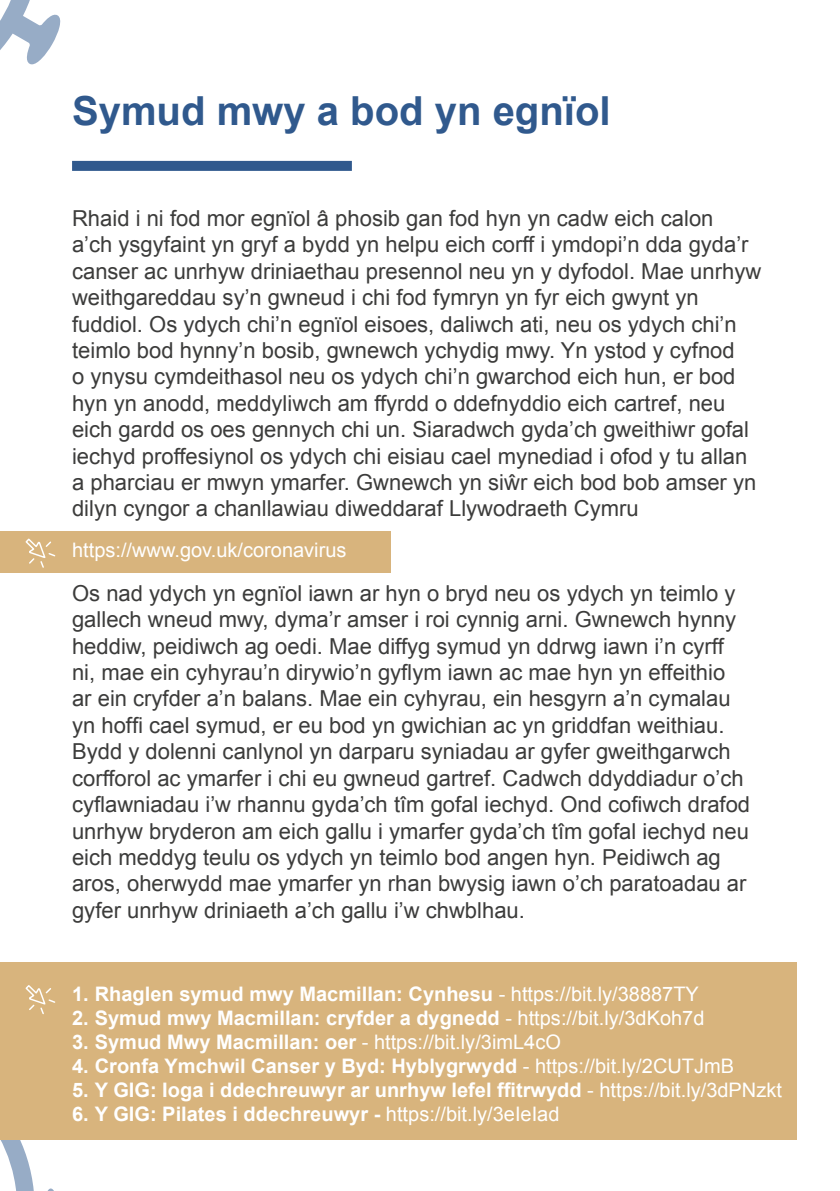
<style>
.page{position:relative;width:840px;height:1191px;background:#fff}
.page>*{position:absolute;margin:0;border:0;box-sizing:border-box;transform-origin:0 0}
.t1{font:700 40px "Arial";color:#30598d}
.t2{font:22px/26.4px "Arial";color:#3c3c3b}
.t3{font:700 20px "Arial";color:#fff}
.t4{font:20px "Arial";color:#fff}
.s1{font-weight:400}
</style>
<div class="page">
<div style="left:0;top:531px;width:390px;height:42px;background:#d8b47d"></div>
<svg style="left:0;top:0;width:61px;height:65px"></svg>
<svg style="left:0;top:1140px;width:54px;height:51px"></svg>
<svg style="left:25px;top:538px;width:31px;height:30px"></svg>
<div style="left:72px;top:161px;width:279px;height:10px;background:#30598d"></div>
<div style="left:0;top:962px;width:796px;height:178px;background:#d8b47d"></div>
<svg style="left:25px;top:985px;width:31px;height:30px"></svg>
<h1 class="t1" style="left:72px;top:84px;width:539px">Symud mwy a bod yn egnïol</h1>
<p class="t2" style="left:72px;top:205px;width:690px">Rhaid i ni fod mor egnïol â phosib gan fod hyn yn cadw eich calon<br>a’ch ysgyfaint yn gryf a bydd yn helpu eich corff i ymdopi’n dda gyda’r canser ac unrhyw driniaethau presennol neu yn y dyfodol. Mae unrhyw weithgareddau sy’n gwneud i chi fod fymryn yn fyr eich gwynt yn fuddiol. Os ydych chi’n egnïol eisoes, daliwch ati, neu os ydych chi’n teimlo bod hynny’n bosib, gwnewch ychydig mwy. Yn ystod y cyfnod<br>o ynysu cymdeithasol neu os ydych chi’n gwarchod eich hun, er bod hyn yn anodd, meddyliwch am ffyrdd o ddefnyddio eich cartref, neu eich gardd os oes gennych chi un. Siaradwch gyda’ch gweithiwr gofal iechyd proffesiynol os ydych chi eisiau cael mynediad i ofod y tu allan a pharciau er mwyn ymarfer. Gwnewch yn siŵr eich bod bob amser yn dilyn cyngor a chanllawiau diweddaraf Llywodraeth Cymru</p>
<p class="t4" style="left:72px;top:537px;width:276px">https://www.gov.uk/coronavirus</p>
<p class="t2" style="left:72px;top:580px;width:679px">Os nad ydych yn egnïol iawn ar hyn o bryd neu os ydych yn teimlo y gallech wneud mwy, dyma’r amser i roi cynnig arni. Gwnewch hynny heddiw, peidiwch ag oedi. Mae diffyg symud yn ddrwg iawn i’n cyrff ni, mae ein cyhyrau’n dirywio’n gyflym iawn ac mae hyn yn effeithio ar ein cryfder a’n balans. Mae ein cyhyrau, ein hesgyrn a’n cymalau yn hoffi cael symud, er eu bod yn gwichian ac yn griddfan weithiau.<br>Bydd y dolenni canlynol yn darparu syniadau ar gyfer gweithgarwch corfforol ac ymarfer i chi eu gwneud gartref. Cadwch ddyddiadur o’ch cyflawniadau i’w rhannu gyda’ch tîm gofal iechyd. Ond cofiwch drafod unrhyw bryderon am eich gallu i ymarfer gyda’ch tîm gofal iechyd neu eich meddyg teulu os ydych yn teimlo bod angen hyn. Peidiwch ag aros, oherwydd mae ymarfer yn rhan bwysig iawn o’ch paratoadau ar gyfer unrhyw driniaeth a’ch gallu i’w chwblhau.</p>
<p class="t3" style="left:72px;top:981px;width:628px">1. Rhaglen symud mwy Macmillan: Cynhesu <span class="s1">- https://bit.ly/38887TY</span></p>
<p class="t3" style="left:72px;top:1005px;width:633px">2. Symud mwy Macmillan: cryfder a dygnedd <span class="s1">- https://bit.ly/3dKoh7d</span></p>
<p class="t3" style="left:72px;top:1029px;width:490px">3. Symud Mwy Macmillan: oer <span class="s1">- https://bit.ly/3imL4cO</span></p>
<p class="t3" style="left:72px;top:1053px;width:663px">4. Cronfa Ymchwil Canser y Byd: Hyblygrwydd <span class="s1">- https://bit.ly/2CUTJmB</span></p>
<p class="t3" style="left:72px;top:1077px;width:711px">5. Y GIG: Ioga i ddechreuwyr ar unrhyw lefel ffitrwydd <span class="s1">- https://bit.ly/3dPNzkt</span></p>
<p class="t3" style="left:72px;top:1101px;width:488px">6. Y GIG: Pilates i ddechreuwyr - <span class="s1">https://bit.ly/3eIeIad</span></p>
</div>
